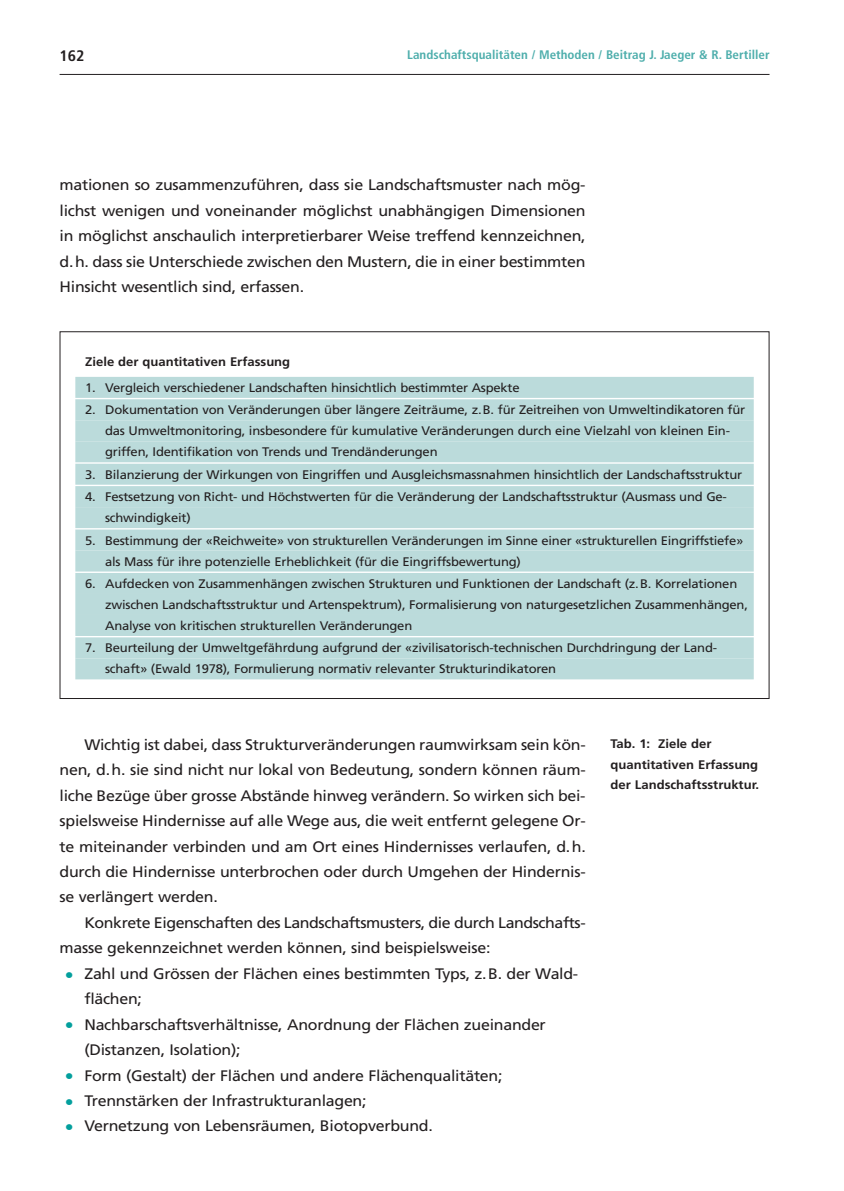
<style>
.page{position:relative;width:844px;height:1191px;background:#fff}
.page>*{position:absolute;margin:0;border:0;box-sizing:border-box;transform-origin:0 0}
.t1{font:15.22px/25.4px "Frutiger";letter-spacing:-.015em;color:#231f20;scale:1.05 1}
.t2{font:700 condensed 15.22px "Frutiger";color:#231f20;scale:1.05 1}
.t3{font:12.42px/21px "Frutiger";letter-spacing:-.015em;color:#231f20;scale:1.05 1}
.t4{font:700 12.42px/20.5px "Frutiger";color:#231f20;scale:1.05 1}
.t5{font:700 condensed 12.42px "Frutiger";color:#4eaeac;scale:1.05 1}
.s1{font-size:16.97px;color:#039f9d}
</style>
<div class="page">
<hr style="left:60px;top:74px;width:709px;height:1px;background:#231f20">
<div style="left:75px;top:377px;width:678px;height:21px;background:#bbdbdb"></div>
<div style="left:75px;top:399px;width:678px;height:21px;background:#bbdbdb"></div>
<div style="left:75px;top:420px;width:678px;height:21px;background:#bbdbdb"></div>
<div style="left:75px;top:441px;width:678px;height:21px;background:#bbdbdb"></div>
<div style="left:75px;top:464px;width:678px;height:21px;background:#bbdbdb"></div>
<div style="left:75px;top:486px;width:678px;height:21px;background:#bbdbdb"></div>
<div style="left:75px;top:507px;width:678px;height:21px;background:#bbdbdb"></div>
<div style="left:75px;top:529px;width:678px;height:21px;background:#bbdbdb"></div>
<div style="left:75px;top:550px;width:678px;height:21px;background:#bbdbdb"></div>
<div style="left:75px;top:573px;width:678px;height:21px;background:#bbdbdb"></div>
<div style="left:75px;top:594px;width:678px;height:21px;background:#bbdbdb"></div>
<div style="left:75px;top:615px;width:678px;height:21px;background:#bbdbdb"></div>
<div style="left:75px;top:637px;width:678px;height:21px;background:#bbdbdb"></div>
<div style="left:75px;top:658px;width:678px;height:21px;background:#bbdbdb"></div>
<p class="t2" style="left:60px;top:50px;width:25px">162</p>
<p class="t5" style="left:407px;top:50px;width:346px">Landschaftsqualitäten / Methoden / Beitrag J. Jaeger &amp; R. Bertiller</p>
<p class="t1" style="left:60px;top:173px;width:502px;text-align:justify">mationen so zusammenzuführen, dass sie Landschaftsmuster nach mög&shy;lichst wenigen und voneinander möglichst unabhängigen Dimensionen in möglichst anschaulich interpretierbarer Weise treffend kennzeichnen, d.h. dass sie Unterschiede zwischen den Mustern, die in einer bestimmten Hinsicht wesentlich sind, erfassen.</p>
<p class="t4" style="left:85px;top:352px;width:197px">Ziele der quantitativen Erfassung</p>
<p class="t3" style="left:85px;top:378px;width:415px">1. Vergleich verschiedener Landschaften hinsichtlich bestimmter Aspekte</p>
<p class="t3" style="left:105px;top:400px;width:611px;text-indent:-20px">2. Dokumentation von Veränderungen über längere Zeiträume, z.B. für Zeitreihen von Umweltindikatoren für das Umweltmonitoring, insbesondere für kumulative Veränderungen durch eine Vielzahl von kleinen Ein&shy;griffen, Identifikation von Trends und Trendänderungen</p>
<p class="t3" style="left:85px;top:465px;width:627px">3. Bilanzierung der Wirkungen von Eingriffen und Ausgleichsmassnahmen hinsichtlich der Landschaftsstruktur</p>
<p class="t3" style="left:105px;top:487px;width:593px;text-indent:-20px">4. Festsetzung von Richt- und Höchstwerten für die Veränderung der Landschaftsstruktur (Ausmass und Ge&shy;schwindigkeit)</p>
<p class="t3" style="left:105px;top:531px;width:609px;text-indent:-20px">5. Bestimmung der «Reichweite» von strukturellen Veränderungen im Sinne einer «strukturellen Eingriffstiefe» als Mass für ihre potenzielle Erheblichkeit (für die Eingriffsbewertung)</p>
<p class="t3" style="left:105px;top:574px;width:613px;text-indent:-20px">6. Aufdecken von Zusammenhängen zwischen Strukturen und Funktionen der Landschaft (z.B. Korrelationen zwischen Landschaftsstruktur und Artenspektrum), Formalisierung von naturgesetzlichen Zusammenhängen,<br>Analyse von kritischen strukturellen Veränderungen</p>
<p class="t3" style="left:105px;top:638px;width:584px;text-indent:-20px">7. Beurteilung der Umweltgefährdung aufgrund der «zivilisatorisch-technischen Durchdringung der Land&shy;schaft» (Ewald 1978), Formulierung normativ relevanter Strukturindikatoren</p>
<p class="t1" style="left:60px;top:733px;width:502px;text-align:justify;text-indent:25px">Wichtig ist dabei, dass Strukturveränderungen raumwirksam sein kön&shy;nen, d.h. sie sind nicht nur lokal von Bedeutung, sondern können räum&shy;liche Bezüge über grosse Abstände hinweg verändern. So wirken sich bei&shy;spielsweise Hindernisse auf alle Wege aus, die weit entfernt gelegene Or&shy;te miteinander verbinden und am Ort eines Hindernisses verlaufen, d.h. durch die Hindernisse unterbrochen oder durch Umgehen der Hindernis&shy;se verlängert werden.</p>
<p class="t1" style="left:60px;top:911px;width:502px;text-indent:25px">Konkrete Eigenschaften des Landschaftsmusters, die durch Landschafts&shy;masse gekennzeichnet werden können, sind beispielsweise:</p>
<p class="t1" style="left:84px;top:962px;width:471px;text-indent:-20px"><span class="s1">•</span> Zahl und Grössen der Flächen eines bestimmten Typs, z.B. der Wald&shy;flächen;</p>
<p class="t1" style="left:84px;top:1012px;width:441px;text-indent:-20px"><span class="s1">•</span> Nachbarschaftsverhältnisse, Anordnung der Flächen zueinander (Distanzen, Isolation);</p>
<p class="t1" style="left:65px;top:1063px;width:418px"><span class="s1">•</span> Form (Gestalt) der Flächen und andere Flächenqualitäten;</p>
<p class="t1" style="left:65px;top:1089px;width:289px"><span class="s1">•</span> Trennstärken der Infrastrukturanlagen;</p>
<p class="t1" style="left:65px;top:1114px;width:352px"><span class="s1">•</span> Vernetzung von Lebensräumen, Biotopverbund.</p>
<p class="t4" style="left:610px;top:734px;width:143px">Tab. 1: Ziele der quantitativen Erfassung der Landschaftsstruktur.</p>
</div>
